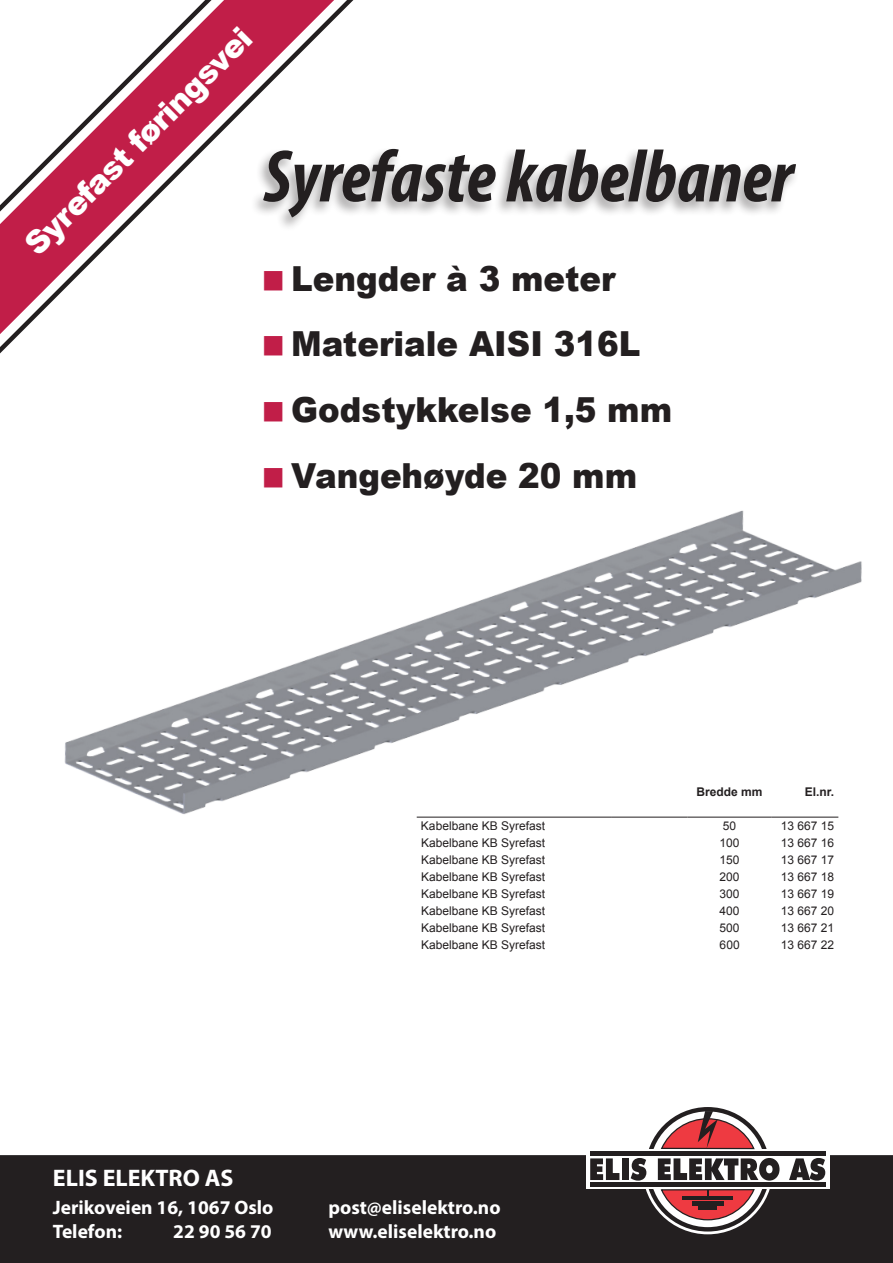
<style>
.page{position:relative;width:893px;height:1263px;background:#fff}
.page>*{position:absolute;margin:0;border:0;box-sizing:border-box;transform-origin:0 0}
.t1{font:italic 700 condensed 75px "Myriad Pro";color:#231f20}
.t2{font:900 34.5px/65.6px "Arial";color:#231f20;scale:.94 1}
.t3{font:900 31.5px "Arial";color:#fff}
.t4{font:700 24px "Myriad Pro";color:#fff}
.t5{font:700 19.5px/23.4px "Myriad Pro";color:#fff}
.t6{font:12px "Arial";color:#231f20}
.t7{font:700 12px "Arial";color:#231f20}
</style>
<div class="page">
<img style="left:64px;top:510px;width:798px;height:308px">
<svg style="left:0;top:0;width:354px;height:354px"></svg>
<div style="left:250px;top:147px;width:550px;height:86px;background:#231f20;opacity:.4"></div>
<hr style="left:417px;top:817px;width:195px;height:1px;background:#231f20">
<hr style="left:612px;top:817px;width:75px;height:1px;background:#231f20">
<hr style="left:687px;top:817px;width:85px;height:1px;background:#231f20">
<hr style="left:772px;top:817px;width:66px;height:1px;background:#231f20">
<div style="left:0;top:1155px;width:893px;height:108px;background:#231f20"></div>
<svg style="left:643px;top:1104px;width:130px;height:130px"></svg>
<div style="left:586px;top:1149px;width:243px;height:40px;background:#fff"></div>
<svg style="left:590px;top:1158px;width:29px;height:22px"></svg>
<div style="left:622px;top:1158px;width:7px;height:22px;background:#231f20"></div>
<svg style="left:631px;top:1158px;width:15px;height:22px"></svg>
<svg style="left:658px;top:1158px;width:121px;height:22px"></svg>
<svg style="left:789px;top:1158px;width:36px;height:22px"></svg>
<svg style="left:660px;top:1111px;width:96px;height:39px"></svg>
<svg style="left:660px;top:1189px;width:96px;height:32px"></svg>
<hr style="left:590px;top:1152px;width:236px;height:4px;background:#231f20">
<div style="left:590px;top:1182px;width:236px;height:5px;background:#231f20"></div>
<svg style="left:264px;top:270px;width:19px;height:20px"></svg>
<svg style="left:264px;top:336px;width:19px;height:18px"></svg>
<h3 class="t3" style="left:14px;top:233px;width:308px;rotate:-45deg">Syrefast føringsvei</h3>
<h1 class="t1" style="left:263px;top:130px;width:531px">Syrefaste kabelbaner</h1>
<h2 class="t2" style="left:291px;top:245px;width:407px">Lengder à 3 meter<br>Materiale AISI 316L<br>Godstykkelse 1,5 mm<br>Vangehøyde 20 mm</h2>
<p class="t7" style="left:697px;top:784px;width:68px">Bredde mm</p>
<p class="t7" style="left:805px;top:784px;width:31px">El.nr.</p>
<p class="t6" style="left:421px;top:818px;width:126px">Kabelbane KB Syrefast</p>
<p class="t6" style="left:723px;top:818px;width:15px">50</p>
<p class="t6" style="left:781px;top:818px;width:55px">13 667 15</p>
<p class="t6" style="left:421px;top:835px;width:126px">Kabelbane KB Syrefast</p>
<p class="t6" style="left:720px;top:835px;width:22px">100</p>
<p class="t6" style="left:781px;top:835px;width:55px">13 667 16</p>
<p class="t6" style="left:421px;top:852px;width:126px">Kabelbane KB Syrefast</p>
<p class="t6" style="left:720px;top:852px;width:22px">150</p>
<p class="t6" style="left:781px;top:852px;width:55px">13 667 17</p>
<p class="t6" style="left:421px;top:869px;width:126px">Kabelbane KB Syrefast</p>
<p class="t6" style="left:720px;top:869px;width:22px">200</p>
<p class="t6" style="left:781px;top:869px;width:55px">13 667 18</p>
<p class="t6" style="left:421px;top:886px;width:126px">Kabelbane KB Syrefast</p>
<p class="t6" style="left:720px;top:886px;width:22px">300</p>
<p class="t6" style="left:781px;top:886px;width:55px">13 667 19</p>
<p class="t6" style="left:421px;top:903px;width:126px">Kabelbane KB Syrefast</p>
<p class="t6" style="left:720px;top:903px;width:22px">400</p>
<p class="t6" style="left:781px;top:903px;width:55px">13 667 20</p>
<p class="t6" style="left:421px;top:920px;width:126px">Kabelbane KB Syrefast</p>
<p class="t6" style="left:720px;top:920px;width:22px">500</p>
<p class="t6" style="left:781px;top:920px;width:55px">13 667 21</p>
<p class="t6" style="left:421px;top:937px;width:126px">Kabelbane KB Syrefast</p>
<p class="t6" style="left:720px;top:937px;width:22px">600</p>
<p class="t6" style="left:781px;top:937px;width:55px">13 667 22</p>
<h3 class="t4" style="left:53px;top:1162px;width:182px">ELIS ELEKTRO AS</h3>
<h3 class="t5" style="left:53px;top:1195px;width:222px">Jerikoveien 16, 1067 Oslo<br>Telefon:</h3>
<h3 class="t5" style="left:173px;top:1218px;width:100px">22 90 56 70</h3>
<h3 class="t5" style="left:328px;top:1195px;width:174px">post@eliselektro.no www.eliselektro.no</h3>
</div>
